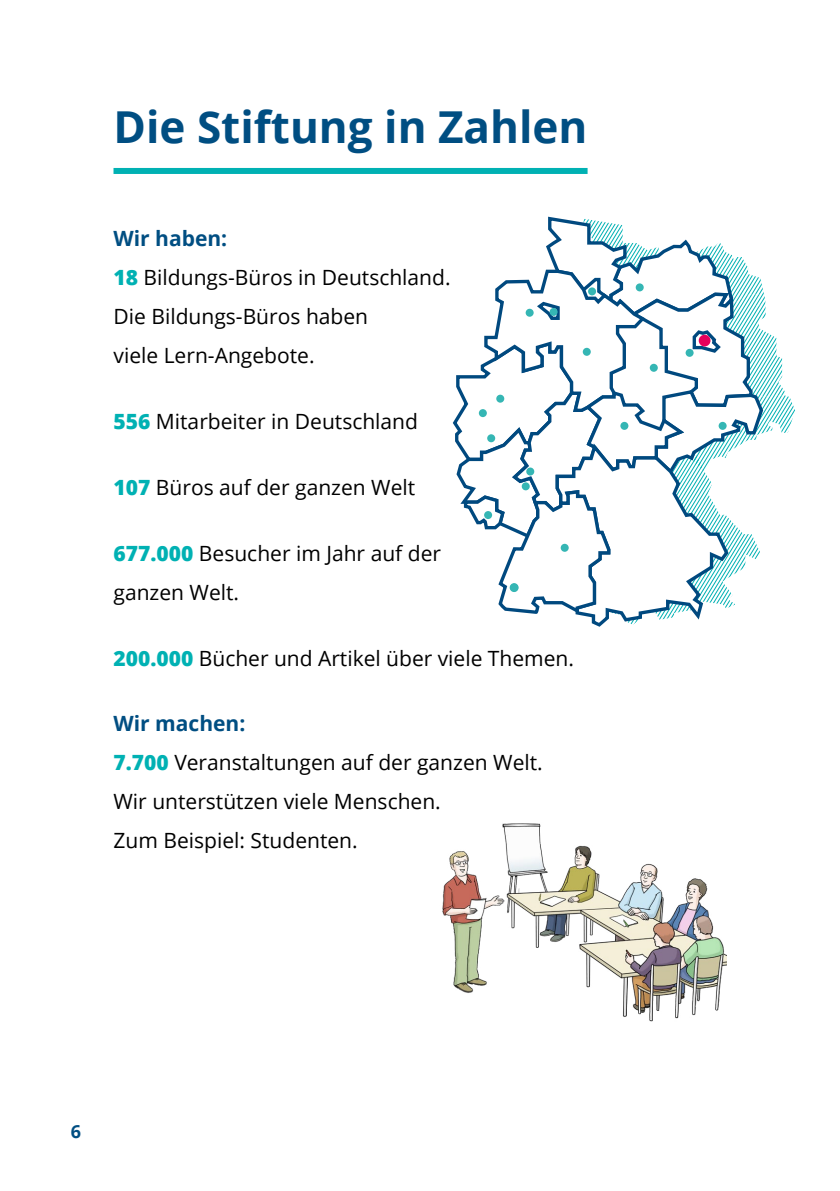
<style>
.page{position:relative;width:840px;height:1191px;background:#fff}
.page>*{position:absolute;margin:0;border:0;box-sizing:border-box;transform-origin:0 0}
.t1{font:700 44px "Open Sans";color:#004e82}
.t2{font:21px/39px "Open Sans";color:#000}
.t3{font:700 18px "Open Sans";color:#004e82}
.s1{font-weight:700;color:#004e82}
.s2{font-weight:800;color:#00b1b3}
</style>
<div class="page">
<div style="left:113px;top:168px;width:474px;height:6px;background:#00b1b3"></div>
<svg style="left:452px;top:216px;width:342px;height:411px"></svg>
<div style="left:698px;top:335px;width:12px;height:11px;background:#e6005b;border-radius:50%"></div>
<img style="left:442px;top:823px;width:284px;height:198px">
<h1 class="t1" style="left:113px;top:96px;width:475px">Die Stiftung in Zahlen</h1>
<p class="t2" style="left:113px;top:218px;width:338px"><span class="s1">Wir haben:<br></span><span class="s2">18</span> Bildungs-Büros in Deutschland.<br>Die Bildungs-Büros haben<br>viele Lern-Angebote.</p>
<p class="t2" style="left:113px;top:401px;width:306px"><span class="s2">556</span> Mitarbeiter in Deutschland</p>
<p class="t2" style="left:113px;top:467px;width:303px"><span class="s2">107</span> Büros auf der ganzen Welt</p>
<p class="t2" style="left:113px;top:533px;width:329px"><span class="s2">677.000</span> Besucher im Jahr auf der ganzen Welt.</p>
<p class="t2" style="left:113px;top:638px;width:462px"><span class="s2">200.000</span> Bücher und Artikel über viele Themen.</p>
<p class="t2" style="left:113px;top:703px;width:430px"><span class="s1">Wir machen:<br></span><span class="s2">7.700</span> Veranstaltungen auf der ganzen Welt.<br>Wir unterstützen viele Menschen.<br>Zum Beispiel: Studenten.</p>
<p class="t3" style="left:71px;top:1118px;width:12px">6</p>
</div>
